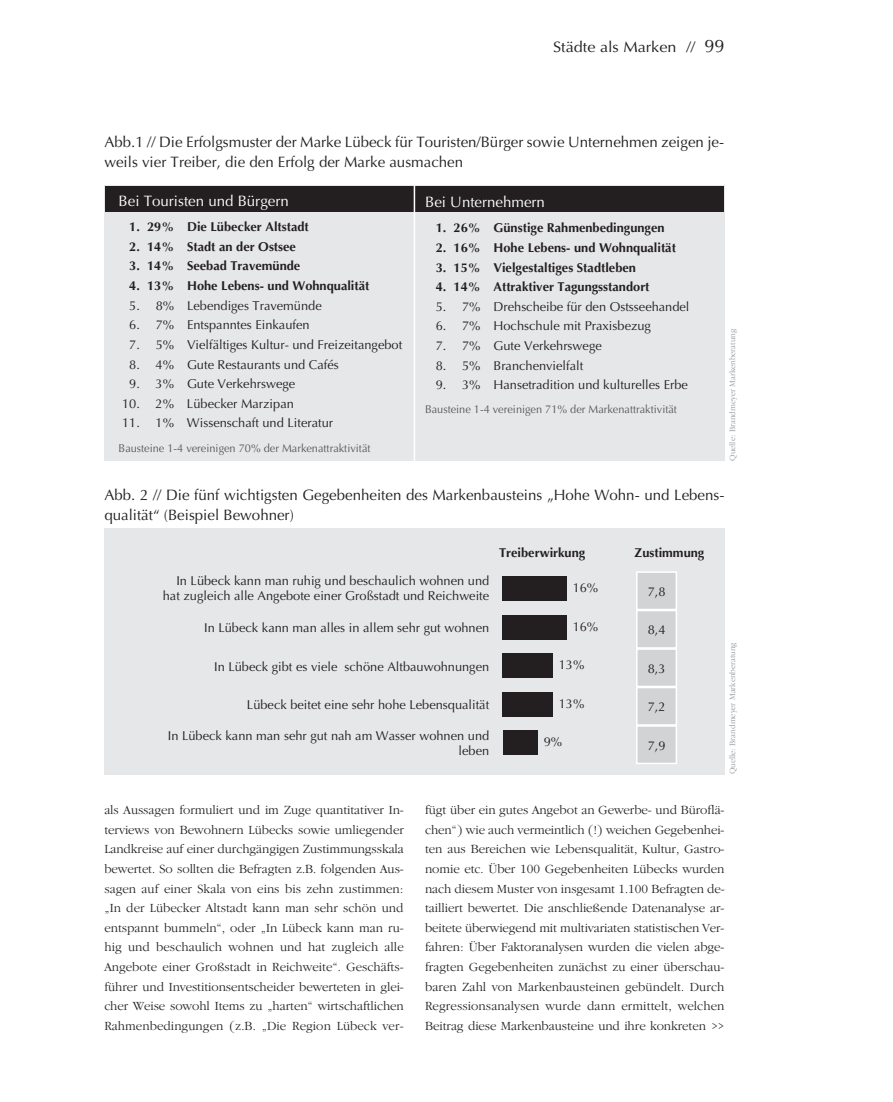
<style>
.page{position:relative;width:893px;height:1102px;background:#fff}
.page>*{position:absolute;margin:0;border:0;box-sizing:border-box;transform-origin:0 0}
.t1{font:15.15px/19.6px "Optima LH East A";color:#231f20}
.t2{font:15.15px "Optima LH East A";color:#fff}
.t3{font:15.15px "Optima LH East A";color:#231f20;scale:1.07 1}
.t4{font:300 12.75px/19.6px "Garam ITCSB";color:#231f20;text-align:justify}
.t5{font:12.75px/15px "Optima LH East A";color:#231f20;text-align:right}
.t6{font:700 12.75px "Optima LH East A";color:#231f20}
.t7{font:11.25px "Optima LH East A";color:#58595b}
.t8{font:300 8.25px "Garam ITCSB";color:#939598}
.s1{font-size:18.15px}
</style>
<div class="page">
<div style="left:104px;top:185px;width:620px;height:276px;background:#e6e7e8"></div>
<div style="left:105px;top:186px;width:618px;height:26px;background:#231f20"></div>
<hr style="left:413px;top:182px;width:2px;height:307px;background:#fff">
<div style="left:104px;top:528px;width:620px;height:246px;background:#e6e7e8"></div>
<div style="left:636px;top:572px;width:40px;height:37px;background:#d1d3d4"></div>
<div style="left:636px;top:571px;width:41px;height:39px;border:2px solid #fff"></div>
<div style="left:636px;top:610px;width:40px;height:38px;background:#d1d3d4"></div>
<div style="left:636px;top:609px;width:41px;height:39px;border:2px solid #fff"></div>
<div style="left:636px;top:649px;width:40px;height:37px;background:#d1d3d4"></div>
<div style="left:636px;top:648px;width:41px;height:39px;border:2px solid #fff"></div>
<div style="left:636px;top:687px;width:40px;height:38px;background:#d1d3d4"></div>
<div style="left:636px;top:686px;width:41px;height:39px;border:2px solid #fff"></div>
<div style="left:502px;top:576px;width:65px;height:25px;background:#231f20"></div>
<div style="left:502px;top:615px;width:65px;height:24px;background:#231f20"></div>
<div style="left:502px;top:653px;width:51px;height:25px;background:#231f20"></div>
<div style="left:502px;top:691px;width:51px;height:25px;background:#231f20"></div>
<div style="left:502px;top:730px;width:35px;height:25px;background:#231f20"></div>
<div style="left:636px;top:726px;width:40px;height:37px;background:#d1d3d4"></div>
<div style="left:636px;top:725px;width:41px;height:39px;border:2px solid #fff"></div>
<p class="t3" style="left:553px;top:40px;width:161px">Städte als Marken // <span class="s1">99</span></p>
<p class="t1" style="left:104px;top:133px;width:621px">Abb.1 // Die Erfolgsmuster der Marke Lübeck für Touristen/Bürger sowie Unternehmen zeigen je&shy;weils vier Treiber, die den Erfolg der Marke ausmachen</p>
<p class="t2" style="left:119px;top:194px;width:172px">Bei Touristen und Bürgern</p>
<p class="t6" style="left:129px;top:221px;width:181px">1. 29% Die Lübecker Altstadt</p>
<p class="t6" style="left:129px;top:241px;width:168px">2. 14% Stadt an der Ostsee</p>
<p class="t6" style="left:129px;top:261px;width:172px">3. 14% Seebad Travemünde</p>
<p class="t6" style="left:129px;top:280px;width:242px">4. 13% Hohe Lebens- und Wohnqualität</p>
<p class="t5" style="left:129px;top:299px;width:194px">5. 8% Lebendiges Travemünde</p>
<p class="t5" style="left:129px;top:318px;width:182px">6. 7% Entspanntes Einkaufen</p>
<p class="t5" style="left:129px;top:338px;width:274px">7. 5% Vielfältiges Kultur- und Freizeitangebot</p>
<p class="t5" style="left:129px;top:357px;width:211px">8. 4% Gute Restaurants und Cafés</p>
<p class="t5" style="left:129px;top:377px;width:167px">9. 3% Gute Verkehrswege</p>
<p class="t5" style="left:122px;top:397px;width:173px">10. 2% Lübecker Marzipan</p>
<p class="t5" style="left:122px;top:416px;width:212px">11. 1% Wissenschaft und Literatur</p>
<p class="t7" style="left:119px;top:443px;width:253px">Bausteine 1-4 vereinigen 70% der Markenattraktivität</p>
<p class="t1" style="left:104px;top:486px;width:621px">Abb. 2 // Die fünf wichtigsten Gegebenheiten des Markenbausteins „Hohe Wohn- und Lebens&shy;qualität“ (Beispiel Bewohner)</p>
<p class="t2" style="left:425px;top:195px;width:121px">Bei Unternehmern</p>
<p class="t6" style="left:436px;top:222px;width:230px">1. 26% Günstige Rahmenbedingungen</p>
<p class="t6" style="left:436px;top:242px;width:242px">2. 16% Hohe Lebens- und Wohnqualität</p>
<p class="t6" style="left:436px;top:262px;width:202px">3. 15% Vielgestaltiges Stadtleben</p>
<p class="t6" style="left:436px;top:281px;width:215px">4. 14% Attraktiver Tagungsstandort</p>
<p class="t5" style="left:436px;top:300px;width:255px">5. 7% Drehscheibe für den Ostsseehandel</p>
<p class="t5" style="left:436px;top:319px;width:217px">6. 7% Hochschule mit Praxisbezug</p>
<p class="t5" style="left:436px;top:339px;width:167px">7. 7% Gute Verkehrswege</p>
<p class="t5" style="left:436px;top:359px;width:149px">8. 5% Branchenvielfalt</p>
<p class="t5" style="left:436px;top:378px;width:254px">9. 3% Hansetradition und kulturelles Erbe</p>
<p class="t7" style="left:425px;top:404px;width:253px">Bausteine 1-4 vereinigen 71% der Markenattraktivität</p>
<p class="t8" style="left:729px;top:461px;width:133px;rotate:-90deg">Quelle: Brandmeyer Markenberatung</p>
<p class="t6" style="left:499px;top:547px;width:88px">Treiberwirkung</p>
<p class="t6" style="left:634px;top:547px;width:71px">Zustimmung</p>
<p class="t5" style="left:163px;top:574px;width:328px">In Lübeck kann man ruhig und beschaulich wohnen und hat zugleich alle Angebote einer Großstadt und Reichweite</p>
<p class="t5" style="left:572px;top:581px;width:27px">16%</p>
<p class="t5" style="left:647px;top:585px;width:19px">7,8</p>
<p class="t5" style="left:204px;top:621px;width:286px">In Lübeck kann man alles in allem sehr gut wohnen</p>
<p class="t5" style="left:572px;top:620px;width:27px">16%</p>
<p class="t5" style="left:647px;top:623px;width:19px">8,4</p>
<p class="t5" style="left:214px;top:659px;width:276px">In Lübeck gibt es viele schöne Altbauwohnungen</p>
<p class="t5" style="left:558px;top:658px;width:27px">13%</p>
<p class="t5" style="left:647px;top:661px;width:19px">8,3</p>
<p class="t5" style="left:247px;top:698px;width:244px">Lübeck beitet eine sehr hohe Lebensqualität</p>
<p class="t5" style="left:558px;top:697px;width:27px">13%</p>
<p class="t5" style="left:647px;top:700px;width:19px">7,2</p>
<p class="t5" style="left:168px;top:729px;width:323px">In Lübeck kann man sehr gut nah am Wasser wohnen und leben</p>
<p class="t5" style="left:544px;top:735px;width:20px">9%</p>
<p class="t5" style="left:647px;top:738px;width:19px">7,9</p>
<p class="t8" style="left:729px;top:774px;width:133px;rotate:-90deg">Quelle: Brandmeyer Markenberatung</p>
<p class="t4" style="left:104px;top:801px;width:301px">als Aussagen formuliert und im Zuge quantitativer In&shy;terviews von Bewohnern Lübecks sowie umliegender Landkreise auf einer durchgängigen Zustimmungsskala bewertet. So sollten die Befragten z.B. folgenden Aus&shy;sagen auf einer Skala von eins bis zehn zustimmen: „In der Lübecker Altstadt kann man sehr schön und entspannt bummeln“, oder „In Lübeck kann man ru&shy;hig und beschaulich wohnen und hat zugleich alle Angebote einer Großstadt in Reichweite“. Geschäfts&shy;führer und Investitionsentscheider bewerteten in glei&shy;cher Weise sowohl Items zu „harten“ wirtschaftlichen Rahmenbedingungen (z.B. „Die Region Lübeck ver-</p>
<p class="t4" style="left:425px;top:801px;width:301px">fügt über ein gutes Angebot an Gewerbe- und Büroflä&shy;chen“) wie auch vermeintlich (!) weichen Gegebenhei&shy;ten aus Bereichen wie Lebensqualität, Kultur, Gastro&shy;nomie etc. Über 100 Gegebenheiten Lübecks wurden nach diesem Muster von insgesamt 1.100 Befragten de&shy;tailliert bewertet. Die anschließende Datenanalyse ar&shy;beitete überwiegend mit multivariaten statistischen Ver&shy;fahren: Über Faktoranalysen wurden die vielen abge&shy;fragten Gegebenheiten zunächst zu einer überschau&shy;baren Zahl von Markenbausteinen gebündelt. Durch Regressionsanalysen wurde dann ermittelt, welchen Beitrag diese Markenbausteine und ihre konkreten &gt;&gt;</p>
</div>
